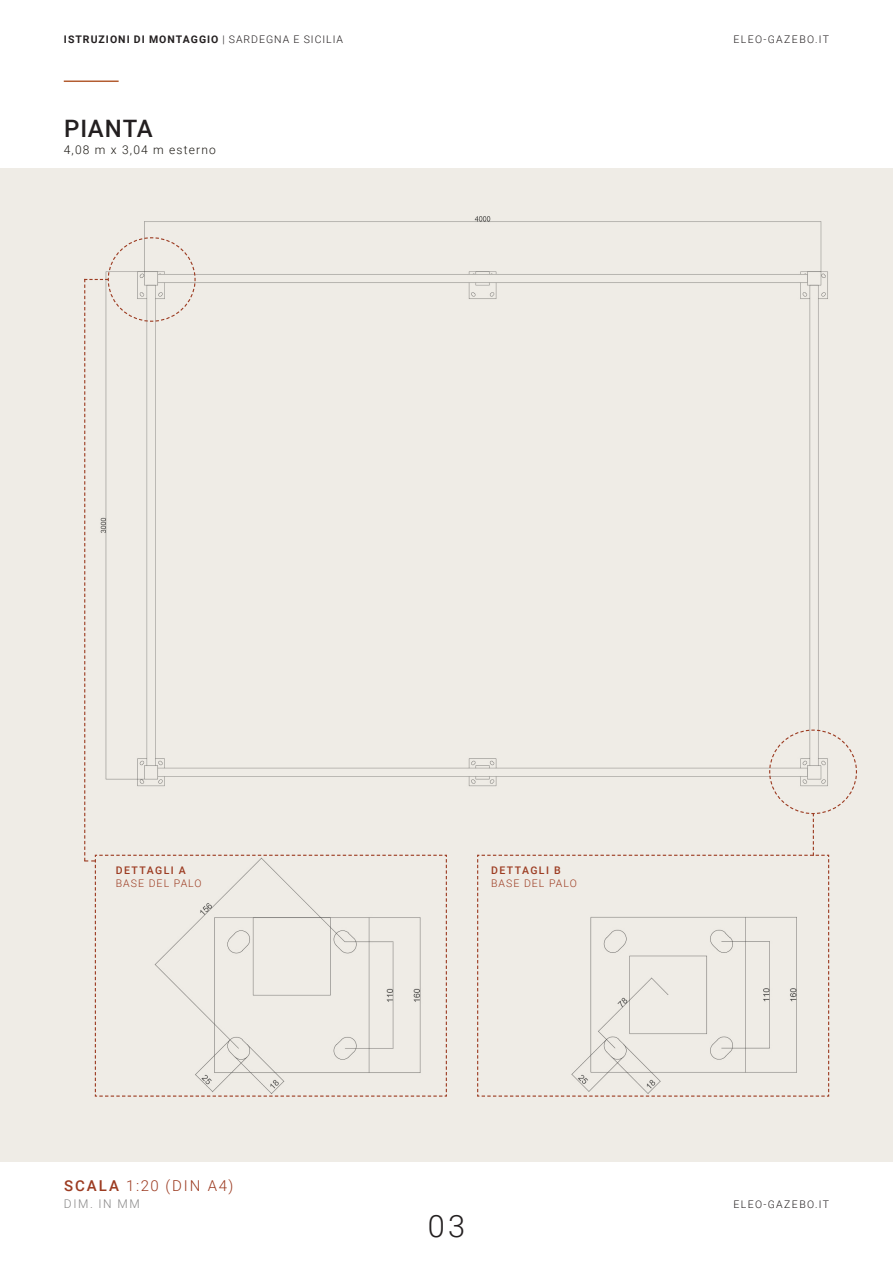
<style>
.page{position:relative;width:893px;height:1263px;background:#fff}
.page>*{position:absolute;margin:0;border:0;box-sizing:border-box;transform-origin:0 0}
.t1{font:300 30.75px "Roboto";color:#231f20}
.t2{font:500 24px "Roboto";letter-spacing:.035em;color:#231f20}
.t3{font:300 15px "Roboto";letter-spacing:.125em;color:#9c3b21}
.t4{font:300 12px "Roboto";letter-spacing:.1em;color:#1c1914}
.t5{font:300 12px "Roboto";letter-spacing:.135em;color:#888787}
.t6{font:700 10.5px "Roboto";letter-spacing:.095em;color:#231f20}
.t7{font:300 10.5px "Roboto";letter-spacing:.135em;color:#231f20}
.t8{font:300 10.5px "Roboto";letter-spacing:.1em;color:#9c3b21}
.t9{font:500 10.5px "Roboto";letter-spacing:.135em;color:#9c3b21}
.s1{font-weight:300}
.s2{font-weight:500}
</style>
<div class="page">
<hr style="left:64px;top:80px;width:55px;height:2px;background:#b35d31">
<div style="left:0;top:168px;width:893px;height:993px;background:#efece6"></div>
<img style="left:144px;top:216px;width:684px;height:571px">
<svg style="left:84px;top:237px;width:363px;height:860px"></svg>
<svg style="left:477px;top:729px;width:380px;height:125px"></svg>
<svg style="left:477px;top:854px;width:353px;height:243px"></svg>
<p class="t6" style="left:64px;top:31px;width:281px">ISTRUZIONI DI MONTAGGIO <span class="s1">| SARDEGNA E SICILIA</span></p>
<p class="t7" style="left:733px;top:31px;width:97px">ELEO-GAZEBO.IT</p>
<h2 class="t2" style="left:64px;top:112px;width:90px">PIANTA</h2>
<p class="t4" style="left:64px;top:142px;width:154px">4,08 m x 3,04 m esterno</p>
<p class="t9" style="left:116px;top:863px;width:71px">DETTAGLI A</p>
<p class="t8" style="left:116px;top:876px;width:87px">BASE DEL PALO</p>
<h3 class="t3" style="left:64px;top:1175px;width:171px"><span class="s2">SCALA</span> 1:20 (DIN A4)</h3>
<p class="t5" style="left:64px;top:1195px;width:77px">DIM. IN MM</p>
<p class="t9" style="left:491px;top:863px;width:71px">DETTAGLI B</p>
<p class="t8" style="left:491px;top:876px;width:87px">BASE DEL PALO</p>
<h1 class="t1" style="left:428px;top:1205px;width:39px">03</h1>
<p class="t7" style="left:733px;top:1197px;width:97px">ELEO-GAZEBO.IT</p>
</div>
